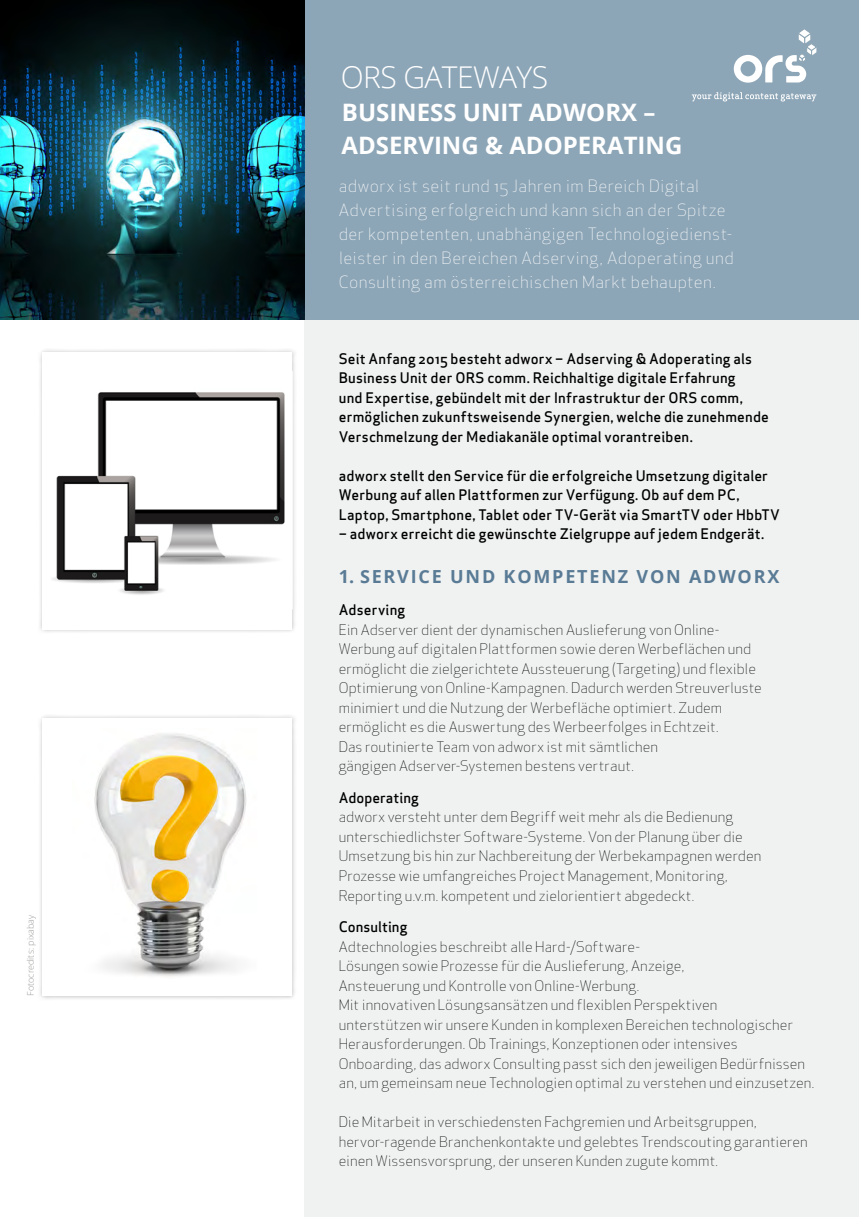
<style>
.page{position:relative;width:859px;height:1217px;background:#fff}
.page>*{position:absolute;margin:0;border:0;box-sizing:border-box;transform-origin:0 0}
.t1{font:300 30px "Open Sans";letter-spacing:-.02em;color:#fff}
.t2{font:700 24px/33px "Open Sans";color:#fff}
.t3{font:700 18px "Open Sans";letter-spacing:.1em;color:#5a7b95}
.t4{font:16.5px/24px "Apex Sans Light ST";letter-spacing:.02em;color:#fff}
.t5{font:14.25px/19.5px "Apex Sans Light ST";color:#000}
.t6{font:14.25px/19.5px "Apex Sans Medium ST";letter-spacing:.015em;color:#000}
.t7{font:300 9px "Open Sans";color:#9d9d9c}
</style>
<div class="page">
<div style="left:38px;top:713px;width:259px;height:287px;background:#000;opacity:.25"></div>
<div style="left:43px;top:718px;width:249px;height:277px;background:#fff"></div>
<div style="left:38px;top:347px;width:259px;height:287px;background:#000;opacity:.25"></div>
<div style="left:43px;top:352px;width:249px;height:277px;background:#fff"></div>
<div style="left:305px;top:319px;width:554px;height:897px;background:#f0f2f2"></div>
<div style="left:305px;top:0;width:554px;height:319px;background:#8da6b7"></div>
<svg style="left:692px;top:92px;width:124px;height:9px"></svg>
<svg style="left:734px;top:29px;width:83px;height:54px"></svg>
<img style="left:0;top:0;width:305px;height:319px">
<img style="left:94px;top:733px;width:153px;height:244px">
<img style="left:52px;top:392px;width:233px;height:203px">
<p class="t7" style="left:24px;top:995px;width:82px;rotate:-90deg">Fotocredits: pixabay</p>
<h1 class="t1" style="left:341px;top:57px;width:209px">ORS GATEWAYS</h1>
<h2 class="t2" style="left:342px;top:95px;width:342px">BUSINESS UNIT ADWORX –<br>ADSERVING &amp; ADOPERATING</h2>
<p class="t4" style="left:339px;top:174px;width:397px">adworx ist seit rund 15 Jahren im Bereich Digital Advertising erfolgreich und kann sich an der Spitze der kompetenten, unabhängigen Technologiedienst&shy;leister in den Bereichen Adserving, Adoperating und Consulting am österreichischen Markt behaupten.</p>
<p class="t6" style="left:339px;top:348px;width:432px">Seit Anfang 2015 besteht adworx – Adserving &amp; Adoperating als Business Unit der ORS comm. Reichhaltige digitale Erfahrung<br>und Expertise, gebündelt mit der Infrastruktur der ORS comm, ermöglichen zukunftsweisende Synergien, welche die zunehmende Verschmelzung der Mediakanäle optimal vorantreiben.</p>
<p class="t6" style="left:339px;top:465px;width:443px">adworx stellt den Service für die erfolgreiche Umsetzung digitaler<br>Werbung auf allen Plattformen zur Verfügung. Ob auf dem PC,<br>Laptop, Smartphone, Tablet oder TV-Gerät via SmartTV oder HbbTV</p>
<p class="t6" style="left:339px;top:524px;width:427px">– adworx erreicht die gewünschte Zielgruppe auf jedem Endgerät.</p>
<p class="t3" style="left:339px;top:563px;width:442px">1. SERVICE UND KOMPETENZ VON ADWORX</p>
<p class="t6" style="left:339px;top:600px;width:68px">Adserving</p>
<p class="t5" style="left:339px;top:619px;width:425px">Ein Adserver dient der dynamischen Auslieferung von Online-Werbung auf digitalen Plattformen sowie deren Werbeflächen und ermöglicht die zielgerichtete Aussteuerung (Targeting) und flexible Optimierung von Online-Kampagnen. Dadurch werden Streuverluste minimiert und die Nutzung der Werbefläche optimiert. Zudem ermöglicht es die Auswertung des Werbeerfolges in Echtzeit.<br>Das routinierte Team von adworx ist mit sämtlichen<br>gängigen Adserver-Systemen bestens vertraut.</p>
<p class="t6" style="left:339px;top:787px;width:82px">Adoperating</p>
<p class="t5" style="left:339px;top:807px;width:424px">adworx versteht unter dem Begriff weit mehr als die Bedienung unterschiedlichster Software-Systeme. Von der Planung über die Umsetzung bis hin zur Nachbereitung der Werbekampagnen werden Prozesse wie umfangreiches Project Management, Monitoring, Reporting u.v.m. kompetent und zielorientiert abgedeckt.</p>
<p class="t6" style="left:339px;top:916px;width:70px">Consulting</p>
<p class="t5" style="left:339px;top:936px;width:477px">Adtechnologies beschreibt alle Hard-/Software-<br>Lösungen sowie Prozesse für die Auslieferung, Anzeige,<br>Ansteuerung und Kontrolle von Online-Werbung.<br>Mit innovativen Lösungsansätzen und flexiblen Perspektiven<br>unterstützen wir unsere Kunden in komplexen Bereichen technologischer Herausforderungen. Ob Trainings, Konzeptionen oder intensives Onboarding, das adworx Consulting passt sich den jeweiligen Bedürfnissen an, um gemeinsam neue Technologien optimal zu verstehen und einzusetzen.</p>
<p class="t5" style="left:339px;top:1111px;width:470px">Die Mitarbeit in verschiedensten Fachgremien und Arbeitsgruppen, hervor-ragende Branchenkontakte und gelebtes Trendscouting garantieren einen Wissensvorsprung, der unseren Kunden zugute kommt.</p>
</div>
